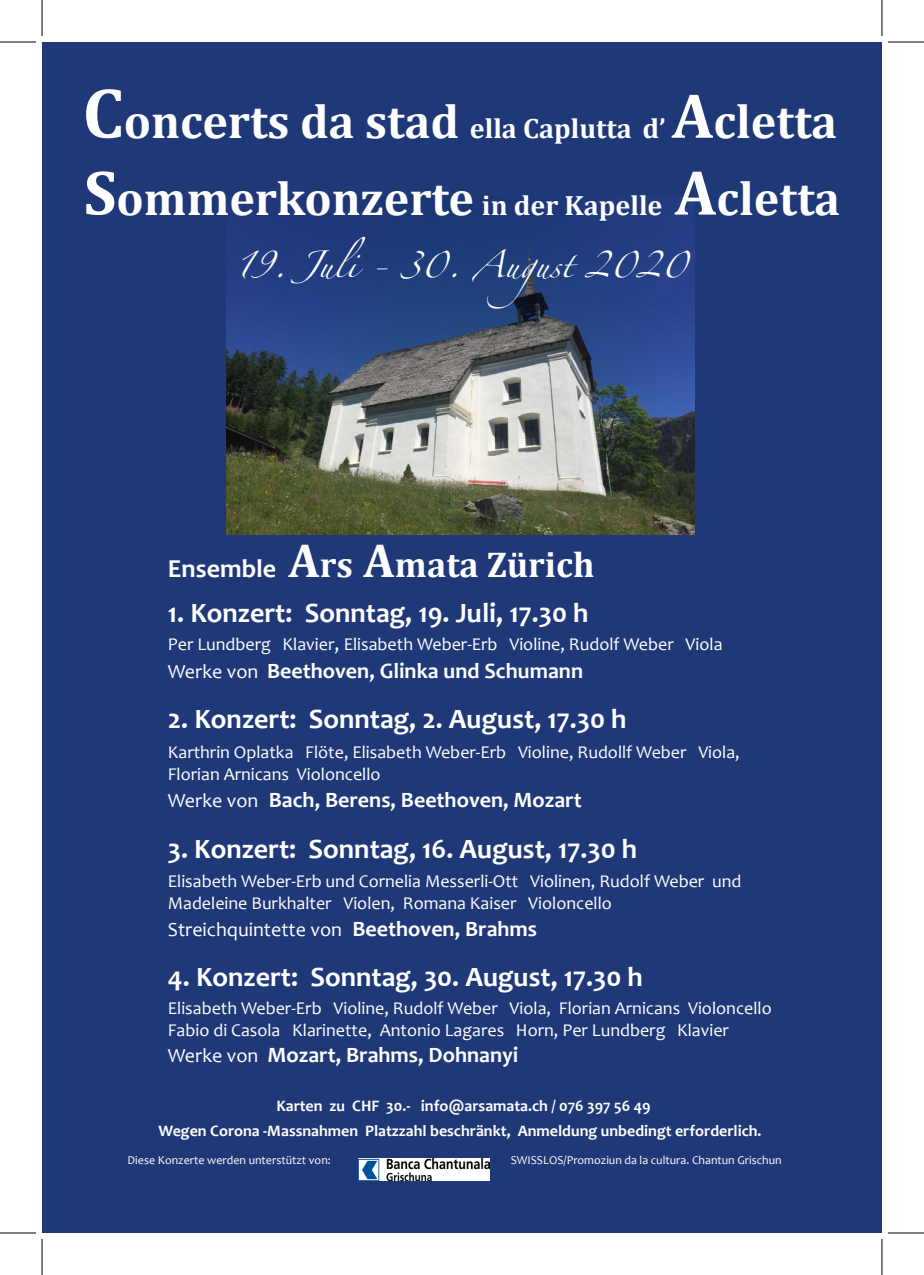
<style>
.page{position:relative;width:924px;height:1275px;background:#fff}
.page>*{position:absolute;margin:0;border:0;box-sizing:border-box;transform-origin:0 0}
.t1{font:700 48px "Cambria";color:#fff}
.t2{font:700 36px "Cambria";color:#fff}
.t3{font:700 28px "Candara";color:#fff}
.t4{font:700 28px "Cambria";color:#fff}
.t5{font:24px "Zapfino";color:#fff}
.t6{font:700 22px "Candara";color:#fff}
.t7{font:20px "Candara";color:#fff}
.t8{font:18px "Candara";color:#fff}
.t9{font:700 16px "Candara";color:#fff}
.t10{font:12px "Candara";color:#fff}
.s1{font-size:72px}
.s2{font-size:48px}
.s3{font-size:64px}
.s4{font-size:28px}
.s5{font-family:"Candara";font-size:26px}
.s6{font-size:20px}
.s7{font-weight:400;font-size:20px}
.s8{font-weight:700;font-size:22px}
</style>
<div class="page">
<div style="left:42px;top:42px;width:839px;height:1191px;background:#1f3878"></div>
<img style="left:226px;top:203px;width:468px;height:331px">
<img style="left:359px;top:1158px;width:130px;height:22px">
<hr style="left:0;top:42px;width:36px;height:1px;background:#000">
<hr style="left:887px;top:42px;width:36px;height:1px;background:#000">
<hr style="left:0;top:1232px;width:36px;height:1px;background:#000">
<hr style="left:887px;top:1232px;width:36px;height:1px;background:#000">
<hr style="left:42px;top:0;width:1px;height:36px;background:#000">
<hr style="left:42px;top:1239px;width:1px;height:36px;background:#000">
<hr style="left:881px;top:0;width:1px;height:36px;background:#000">
<hr style="left:881px;top:1239px;width:1px;height:36px;background:#000">
<p class="t4" style="left:82px;top:108px;width:584px"><span class="s1">C</span><span class="s2">oncerts da stad</span> ella Caplutta d’</p>
<p class="t1" style="left:671px;top:87px;width:167px"><span class="s3">A</span>cletta</p>
<p class="t1" style="left:84px;top:164px;width:757px"><span class="s3">S</span>ommerkonzerte <span class="s4">in der Kapelle</span> <span class="s3">A</span>cletta</p>
<p class="t5" style="left:236px;top:255px;width:453px">19. Juli - 30. August 2020</p>
<p class="t2" style="left:168px;top:540px;width:428px"><span class="s5">Ensemble</span> <span class="s2">A</span>rs <span class="s2">A</span>mata Zürich</p>
<p class="t3" style="left:168px;top:596px;width:422px">1. Konzert: Sonntag, 19. Juli, 17.30 h</p>
<p class="t8" style="left:168px;top:633px;width:556px">Per Lundberg Klavier<span class="s6">,</span> Elisabeth Weber-Erb Violine, Rudolf Weber Viola</p>
<p class="t6" style="left:168px;top:657px;width:416px"><span class="s7">Werke von</span> Beethoven, Glinka und Schumann</p>
<p class="t3" style="left:168px;top:702px;width:460px">2. Konzert: Sonntag, 2. August, 17.30 h</p>
<p class="t8" style="left:168px;top:740px;width:573px">Karthrin Oplatka Flöte, Elisabeth Weber-Erb Violine, Rudollf Weber Viola,</p>
<p class="t8" style="left:168px;top:762px;width:214px">Florian Arnicans Violoncello</p>
<p class="t6" style="left:168px;top:786px;width:415px"><span class="s7">Werke von</span> Bach, Berens, Beethoven, Mozart</p>
<p class="t3" style="left:168px;top:831px;width:470px">3. Konzert: Sonntag, 16. August, 17.30 h</p>
<p class="t8" style="left:168px;top:870px;width:575px">Elisabeth Weber-Erb und Cornelia Messerli-Ott Violinen, Rudolf Weber und</p>
<p class="t8" style="left:168px;top:892px;width:445px">Madeleine Burkhalter Violen, Romana Kaiser Violoncello</p>
<p class="t7" style="left:168px;top:916px;width:370px">Streichquintette von <span class="s8">Beethoven, Brahms</span></p>
<p class="t3" style="left:168px;top:959px;width:476px">4. Konzert: Sonntag, 30. August, 17.30 h</p>
<p class="t8" style="left:168px;top:997px;width:605px">Elisabeth Weber-Erb Violine, Rudolf Weber Viola, Florian Arnicans Violoncello</p>
<p class="t8" style="left:168px;top:1018px;width:562px">Fabio di Casola Klarinette, Antonio Lagares Horn, Per Lundberg Klavier</p>
<p class="t6" style="left:168px;top:1041px;width:352px"><span class="s7">Werke von</span> Mozart, Brahms, Dohnanyi</p>
<p class="t9" style="left:276px;top:1095px;width:375px">Karten zu CHF 30.- info@arsamata.ch / 076 397 56 49</p>
<p class="t9" style="left:158px;top:1120px;width:604px">Wegen Corona -Massnahmen Platzzahl beschränkt, Anmeldung unbedingt erforderlich.</p>
<p class="t10" style="left:127px;top:1153px;width:205px">Diese Konzerte werden unterstützt von:</p>
<p class="t10" style="left:510px;top:1153px;width:272px">SWISSLOS/Promoziun da la cultura. Chantun Grischun</p>
</div>
